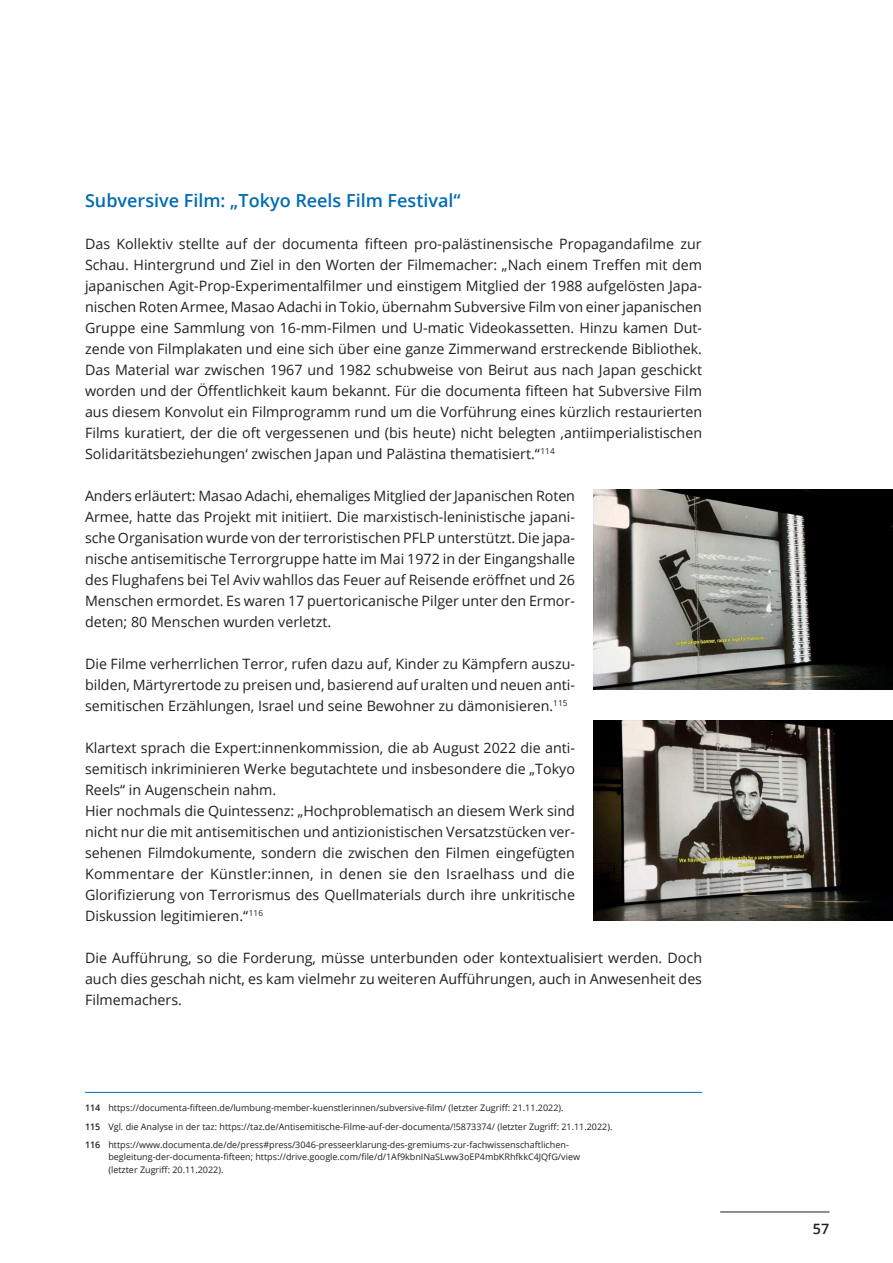
<style>
.page{position:relative;width:893px;height:1263px;background:#fff}
.page>*{position:absolute;margin:0;border:0;box-sizing:border-box;transform-origin:0 0}
.t1{font:600 18px "Open Sans";color:#006cb3}
.t2{font:14.25px/21px "Open Sans";color:#231f20;text-align:justify}
.t3{font:600 14.25px "Open Sans";color:#231f20}
.t4{font:9px/18.3px "Open Sans";color:#231f20}
.s1{font-weight:600}
</style>
<div class="page">
<hr style="left:721px;top:1212px;width:108px;height:1px;background:#231f20">
<hr style="left:85px;top:1092px;width:617px;height:1px;background:#006cb3">
<img style="left:593px;top:490px;width:300px;height:200px">
<img style="left:593px;top:721px;width:300px;height:200px">
<p class="t1" style="left:85px;top:188px;width:377px">Subversive Film: „Tokyo Reels Film Festival“</p>
<p class="t2" style="left:85px;top:233px;width:619px">Das Kollektiv stellte auf der documenta fifteen pro-palästinensische Propagandafilme zur Schau. Hintergrund und Ziel in den Worten der Filmemacher: „Nach einem Treffen mit dem japanischen Agit-Prop-Experimentalfilmer und einstigem Mitglied der 1988 aufgelösten Japa&shy;nischen Roten Armee, Masao Adachi in Tokio, übernahm Subversive Film von einer japanischen Gruppe eine Sammlung von 16-mm-Filmen und U-matic Videokassetten. Hinzu kamen Dut&shy;zende von Filmplakaten und eine sich über eine ganze Zimmerwand erstreckende Bibliothek.<br>Das Material war zwischen 1967 und 1982 schubweise von Beirut aus nach Japan geschickt worden und der Öffentlichkeit kaum bekannt. Für die documenta fifteen hat Subversive Film aus diesem Konvolut ein Filmprogramm rund um die Vorführung eines kürzlich restaurierten Films kuratiert, der die oft vergessenen und (bis heute) nicht belegten ‚antiimperialistischen Solidaritätsbeziehungen‘ zwischen Japan und Palästina thematisiert.“<sup>114</sup></p>
<p class="t2" style="left:85px;top:485px;width:492px">Anders erläutert: Masao Adachi, ehemaliges Mitglied der Japanischen Roten Armee, hatte das Projekt mit initiiert. Die marxistisch-leninistische japani&shy;sche Organisation wurde von der terroristischen PFLP unterstützt. Die japa&shy;nische antisemitische Terrorgruppe hatte im Mai 1972 in der Eingangshalle des Flughafens bei Tel Aviv wahllos das Feuer auf Reisende eröffnet und 26<br>Menschen ermordet. Es waren 17 puertoricanische Pilger unter den Ermor&shy;deten; 80 Menschen wurden verletzt.</p>
<p class="t2" style="left:85px;top:653px;width:491px">Die Filme verherrlichen Terror, rufen dazu auf, Kinder zu Kämpfern auszu&shy;bilden, Märtyrertode zu preisen und, basierend auf uralten und neuen anti&shy;semitischen Erzählungen, Israel und seine Bewohner zu dämonisieren.<sup>115</sup></p>
<p class="t2" style="left:85px;top:737px;width:491px;text-align:left">Klartext sprach die Expert:innenkommission, die ab August 2022 die anti&shy;semitisch inkriminieren Werke begutachtete und insbesondere die „Tokyo Reels“ in Augenschein nahm.<br>Hier nochmals die Quintessenz: „Hochproblematisch an diesem Werk sind nicht nur die mit antisemitischen und antizionistischen Versatzstücken ver&shy;sehenen Filmdokumente, sondern die zwischen den Filmen eingefügten Kommentare der Künstler:innen, in denen sie den Israelhass und die Glorifizierung von Terrorismus des Quellmaterials durch ihre unkritische Diskussion legitimieren.“<sup>116</sup></p>
<p class="t2" style="left:85px;top:947px;width:619px">Die Aufführung, so die Forderung, müsse unterbunden oder kontextualisiert werden. Doch auch dies geschah nicht, es kam vielmehr zu weiteren Aufführungen, auch in Anwesenheit des Filmemachers.</p>
<p class="t4" style="left:85px;top:1098px;width:529px"><span class="s1">114</span> https://documenta-fifteen.de/lumbung-member-kuenstlerinnen/subversive-film/ (letzter Zugriff: 21.11.2022).<br><span class="s1">115</span> Vgl. die Analyse in der taz: https://taz.de/Antisemitische-Filme-auf-der-documenta/!5873374/ (letzter Zugriff: 21.11.2022).<br><span class="s1">116</span> https://www.documenta.de/de/press#press/3046-presseerklarung-des-gremiums-zur-fachwissenschaftlichen-</p>
<p class="t4" style="left:108px;top:1150px;width:473px;line-height:12.6px">begleitung-der-documenta-fifteen; https://drive.google.com/file/d/1Af9kbnINaSLww3oEP4mbKRhfkkC4JQfG/view (letzter Zugriff: 20.11.2022).</p>
<p class="t3" style="left:813px;top:1218px;width:18px">57</p>
</div>
